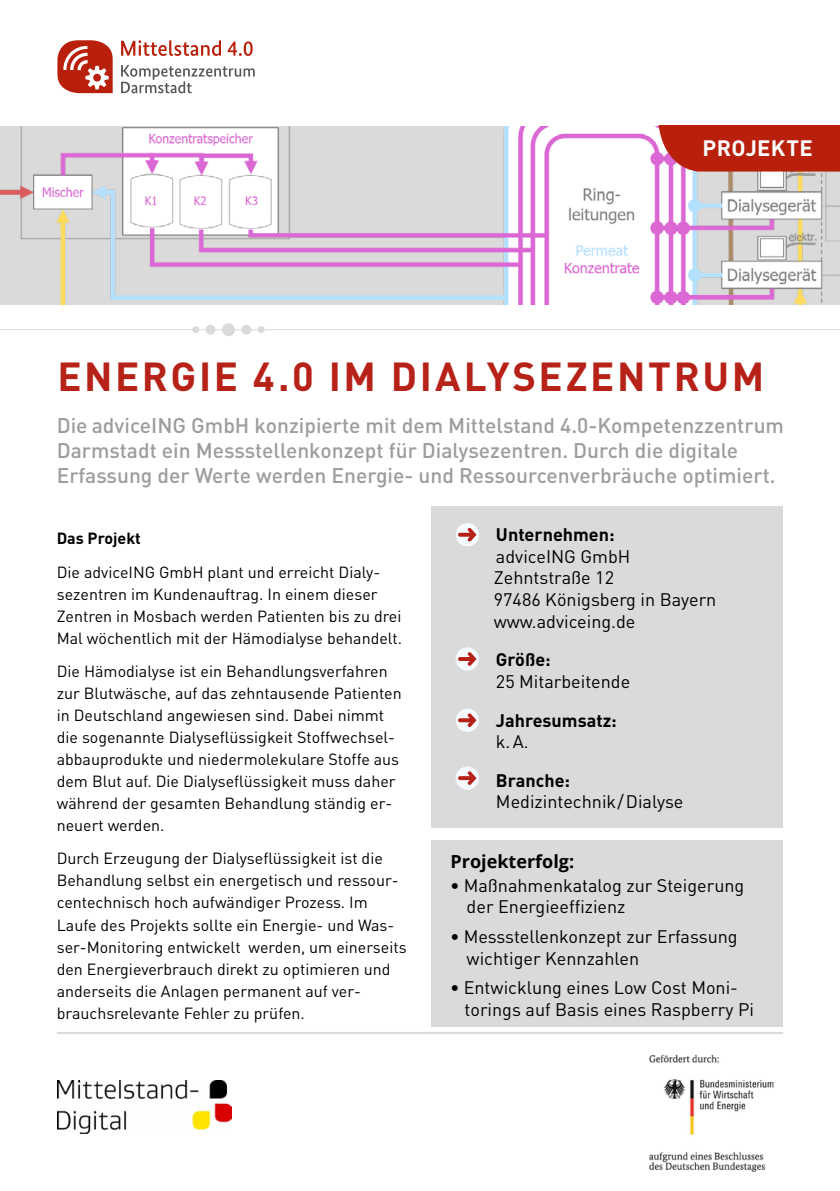
<style>
.page{position:relative;width:840px;height:1191px;background:#fff}
.page>*{position:absolute;margin:0;border:0;box-sizing:border-box;transform-origin:0 0}
.t1{font:700 40px "DIN";letter-spacing:.065em;color:#b72218}
.t2{font:700 22px "DIN";letter-spacing:.01em;color:#fff}
.t3{font:500 21px/25.2px "DIN";color:#9d9d9c}
.t4{font:18px/21.6px "DIN";color:#000}
.t5{font:700 18px "DIN";color:#000}
.t6{font:700 18px "Open Sans";color:#000}
.t7{font:16px/22px "DIN";color:#000}
.t8{font:700 16px "DIN";color:#000}
.s1{font-weight:700}
</style>
<div class="page">
<hr style="left:57px;top:1032px;width:725px;height:2px;background:#dadada">
<img style="left:57px;top:1080px;width:175px;height:53px">
<img style="left:649px;top:1054px;width:125px;height:118px">
<img style="left:0;top:126px;width:839px;height:179px">
<hr style="left:0;top:329px;width:839px;height:1px;background:#dadada">
<div style="left:222px;top:323px;width:13px;height:13px;background:#dadada;border-radius:50%"></div>
<div style="left:205px;top:325px;width:10px;height:10px;background:#dadada;border-radius:50%"></div>
<div style="left:192px;top:326px;width:7px;height:7px;background:#dadada;border-radius:50%"></div>
<div style="left:257px;top:326px;width:7px;height:7px;background:#dadada;border-radius:50%"></div>
<div style="left:241px;top:325px;width:10px;height:10px;background:#dadada;border-radius:50%"></div>
<div style="left:431px;top:507px;width:351px;height:321px;background:#dadada"></div>
<div style="left:431px;top:840px;width:351px;height:186px;background:#dadada"></div>
<div style="left:455px;top:523px;width:23px;height:23px;background:#f5faff;border-radius:50%"></div>
<svg style="left:458px;top:528px;width:18px;height:13px"></svg>
<div style="left:455px;top:647px;width:23px;height:23px;background:#f5faff;border-radius:50%"></div>
<svg style="left:458px;top:652px;width:18px;height:14px"></svg>
<div style="left:455px;top:708px;width:23px;height:24px;background:#f5faff;border-radius:50%"></div>
<svg style="left:458px;top:713px;width:18px;height:14px"></svg>
<div style="left:455px;top:766px;width:23px;height:23px;background:#f5faff;border-radius:50%"></div>
<svg style="left:458px;top:771px;width:18px;height:14px"></svg>
<div style="left:657px;top:126px;width:182px;height:45px;background:#b8200b"></div>
<svg style="left:121px;top:40px;width:131px;height:16px"></svg>
<svg style="left:121px;top:65px;width:133px;height:28px"></svg>
<svg style="left:57px;top:40px;width:56px;height:53px"></svg>
<h2 class="t2" style="left:702px;top:134px;width:112px">PROJEKTE</h2>
<h1 class="t1" style="left:57px;top:350px;width:707px">ENERGIE 4.0 IM DIALYSEZENTRUM</h1>
<h3 class="t3" style="left:57px;top:412px;width:728px">Die adviceING GmbH konzipierte mit dem Mittelstand 4.0-Kompetenzzentrum<br>Darmstadt ein Messstellenkonzept für Dialysezentren. Durch die digitale<br>Erfassung der Werte werden Energie- und Ressourcenverbräuche optimiert.</h3>
<p class="t8" style="left:57px;top:528px;width:86px">Das Projekt</p>
<p class="t7" style="left:57px;top:560px;width:347px">Die adviceING GmbH plant und erreicht Dialy&shy;sezentren im Kundenauftrag. In einem dieser Zentren in Mosbach werden Patienten bis zu drei Mal wöchentlich mit der Hämodialyse behandelt.</p>
<p class="t7" style="left:57px;top:660px;width:346px">Die Hämodialyse ist ein Behandlungsverfahren zur Blutwäsche, auf das zehntausende Patienten in Deutschland angewiesen sind. Dabei nimmt die sogenannte Dialyseflüssigkeit Stoffwechsel&shy;abbauprodukte und niedermolekulare Stoffe aus dem Blut auf. Die Dialyseflüssigkeit muss daher während der gesamten Behandlung ständig er&shy;neuert werden.</p>
<p class="t7" style="left:57px;top:847px;width:351px">Durch Erzeugung der Dialyseflüssigkeit ist die Behandlung selbst ein energetisch und ressour&shy;centechnisch hoch aufwändiger Prozess. Im Laufe des Projekts sollte ein Energie- und Was&shy;ser-Monitoring entwickelt werden, um einerseits den Energieverbrauch direkt zu optimieren und anderseits die Anlagen permanent auf ver&shy;brauchsrelevante Fehler zu prüfen.</p>
<p class="t5" style="left:495px;top:523px;width:120px">Unternehmen:</p>
<p class="t4" style="left:493px;top:545px;width:224px">adviceING GmbH<br>Zehntstraße 12<br>97486 Königsberg in Bayern www.adviceing.de</p>
<p class="t5" style="left:495px;top:648px;width:56px">Größe:</p>
<p class="t4" style="left:495px;top:670px;width:136px">25 Mitarbeitende</p>
<p class="t5" style="left:495px;top:708px;width:122px">Jahresumsatz:</p>
<p class="t4" style="left:495px;top:730px;width:34px">k. A.</p>
<p class="t5" style="left:495px;top:768px;width:76px">Branche:</p>
<p class="t4" style="left:495px;top:790px;width:189px">Medizintechnik/Dialyse</p>
<p class="t6" style="left:450px;top:849px;width:125px">Projekterfolg:</p>
<p class="t4" style="left:466px;top:874px;width:279px;text-indent:-16px"><span class="s1">•</span> Maßnahmenkatalog zur Steigerung der Energieeffizienz</p>
<p class="t4" style="left:466px;top:925px;width:272px;text-indent:-16px"><span class="s1">•</span> Messstellenkonzept zur Erfassung wichtiger Kennzahlen</p>
<p class="t4" style="left:464px;top:976px;width:291px;text-indent:-14px"><span class="s1">•</span> Entwicklung eines Low Cost Moni&shy;torings auf Basis eines Raspberry Pi</p>
</div>
